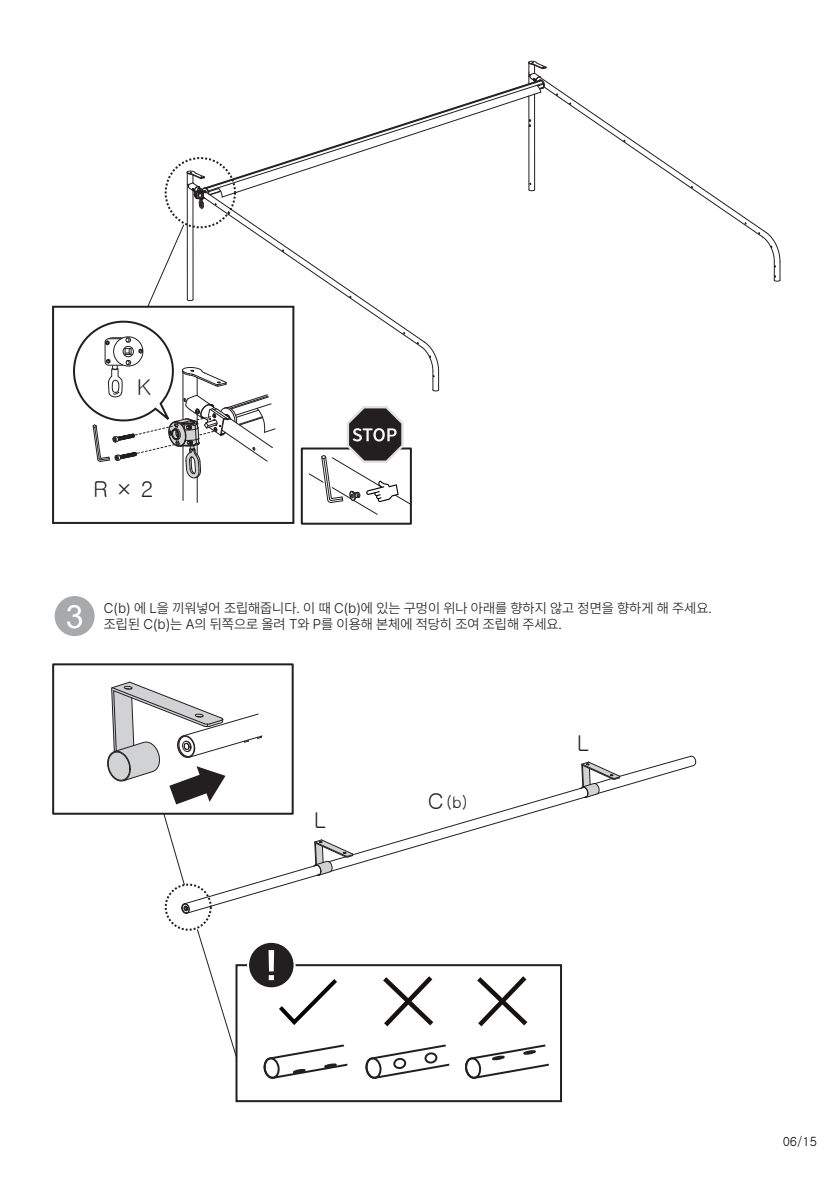
<style>
.page{position:relative;width:840px;height:1191px;background:#fff}
.page>*{position:absolute;margin:0;border:0;box-sizing:border-box;transform-origin:0 0}
.t1{font:32.2px "Arial";color:#fff}
.t2{font:22px "Museo 700";color:#231f20}
.t3{font:16px "Museo 700";color:#231f20}
.t4{font:300 14px/16.8px "Pretendard";color:#231f20}
.t5{font:12.8px "Museo 500";color:#030303}
.s1{font-size:22px}
</style>
<div class="page">
<div style="left:55px;top:596px;width:40px;height:40px;background:#a8a9ad;border-radius:50%"></div>
<div style="left:52px;top:306px;width:242px;height:218px;border:2px solid #231f20"></div>
<div style="left:52px;top:663px;width:241px;height:151px;border:2px solid #231f20"></div>
<div style="left:165px;top:883px;width:47px;height:47px;border:2px dashed #231f20;border-radius:50%"></div>
<svg style="left:107px;top:681px;width:589px;height:233px"></svg>
<svg style="left:383px;top:976px;width:51px;height:51px"></svg>
<div style="left:235px;top:964px;width:326px;height:138px;border:2px solid #231f20"></div>
<div style="left:248px;top:942px;width:46px;height:46px;background:#231f20;border-radius:50%"></div>
<div style="left:247px;top:941px;width:48px;height:48px;border:2px solid #fff;border-radius:50%"></div>
<svg style="left:268px;top:972px;width:69px;height:53px"></svg>
<div style="left:268px;top:950px;width:6px;height:21px;background:#fff"></div>
<svg style="left:263px;top:1044px;width:85px;height:35px"></svg>
<svg style="left:465px;top:1044px;width:84px;height:35px"></svg>
<svg style="left:365px;top:1044px;width:85px;height:35px"></svg>
<div style="left:393px;top:1057px;width:13px;height:12px;border:2px solid #231f20;border-radius:5px"></div>
<div style="left:424px;top:1052px;width:13px;height:12px;border:2px solid #231f20;border-radius:5px"></div>
<svg style="left:477px;top:976px;width:51px;height:51px"></svg>
<svg style="left:196px;top:928px;width:41px;height:130px"></svg>
<div style="left:300px;top:447px;width:111px;height:78px;border:2px solid #231f20"></div>
<svg style="left:67px;top:60px;width:713px;height:456px"></svg>
<h2 class="t2" style="left:137px;top:376px;width:15px">K</h2>
<h2 class="t2" style="left:93px;top:478px;width:62px">R × 2</h2>
<h1 class="t1" style="left:66px;top:594px;width:19px">3</h1>
<p class="t4" style="left:104px;top:599px;width:609px">C(b) 에 L을 끼워넣어 조립해줍니다. 이 때 C(b)에 있는 구멍이 위나 아래를 향하지 않고 정면을 향하게 해 주세요. 조립된 C(b)는 A의 뒤쪽으로 올려 T와 P를 이용해 본체에 적당히 조여 조립해 주세요.</p>
<h2 class="t2" style="left:314px;top:809px;width:13px">L</h2>
<p class="t3" style="left:427px;top:794px;width:41px"><span class="s1">C</span> (b)</p>
<h2 class="t2" style="left:576px;top:731px;width:13px">L</h2>
<p class="t5" style="left:782px;top:1135px;width:36px">06/15</p>
</div>
